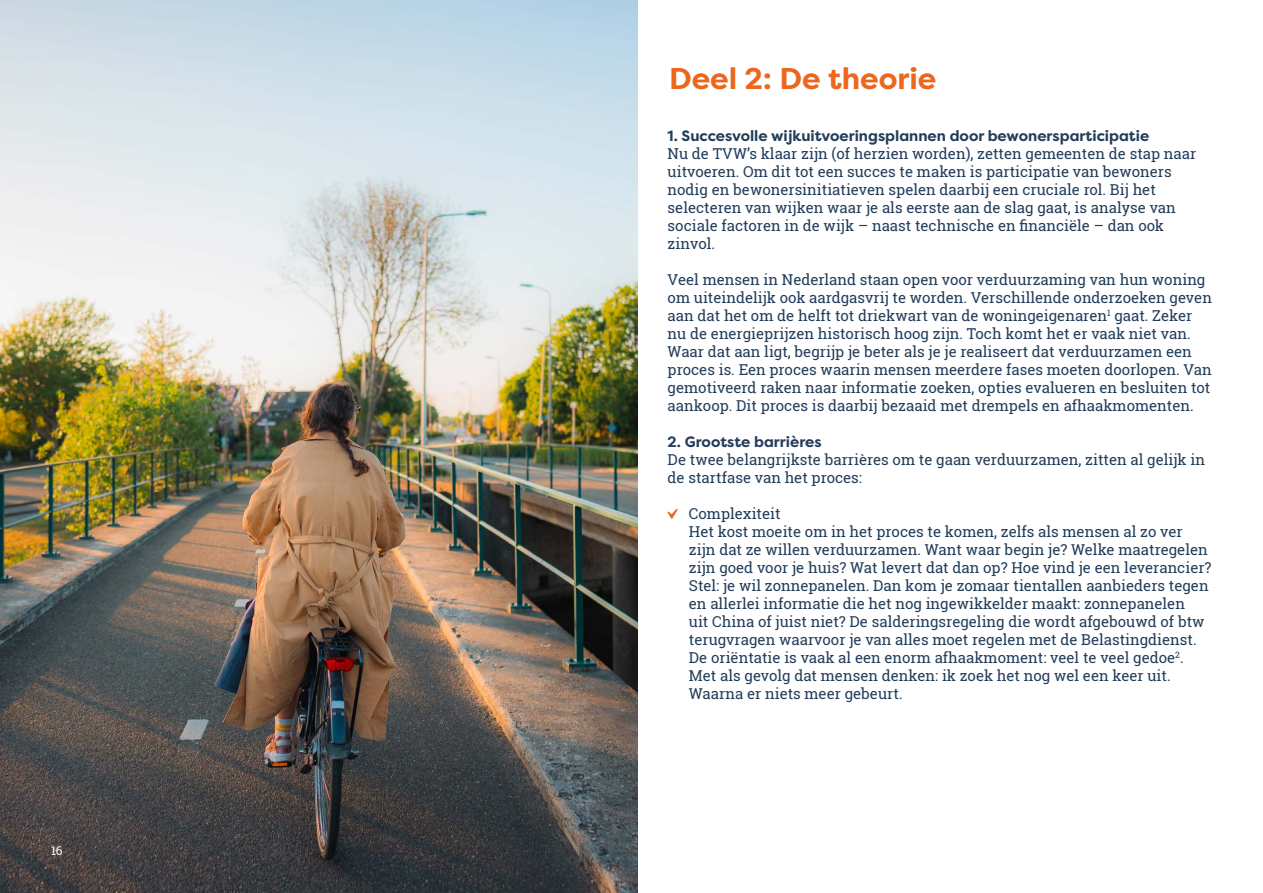
<style>
.page{position:relative;width:1263px;height:893px;background:#fff}
.page>*{position:absolute;margin:0;border:0;box-sizing:border-box;transform-origin:0 0}
.t1{font:700 30px "Filson Pro";color:#ec671d}
.t2{font:15px/18px "Roboto Slab";color:#223d5a}
.t3{font:700 15px "Filson Pro";color:#223d5a}
.t4{font:12px "Roboto Slab";color:#fff}
</style>
<div class="page">
<svg style="left:667px;top:509px;width:11px;height:10px"></svg>
<img style="left:0;top:0;width:638px;height:893px">
<p class="t4" style="left:51px;top:842px;width:13px">16</p>
<h1 class="t1" style="left:669px;top:59px;width:269px">Deel 2: De theorie</h1>
<p class="t3" style="left:668px;top:126px;width:483px">1. Succesvolle wijkuitvoeringsplannen door bewonersparticipatie</p>
<p class="t2" style="left:668px;top:144px;width:530px">Nu de TVW’s klaar zijn (of herzien worden), zetten gemeenten de stap naar uitvoeren. Om dit tot een succes te maken is participatie van bewoners nodig en bewonersinitiatieven spelen daarbij een cruciale rol. Bij het selecteren van wijken waar je als eerste aan de slag gaat, is analyse van sociale factoren in de wijk – naast technische en financiële – dan ook zinvol.</p>
<p class="t2" style="left:668px;top:270px;width:546px">Veel mensen in Nederland staan open voor verduurzaming van hun woning om uiteindelijk ook aardgasvrij te worden. Verschillende onderzoeken geven aan dat het om de helft tot driekwart van de woningeigenaren<sup>1</sup> gaat. Zeker nu de energieprijzen historisch hoog zijn. Toch komt het er vaak niet van.<br>Waar dat aan ligt, begrijp je beter als je je realiseert dat verduurzamen een proces is. Een proces waarin mensen meerdere fases moeten doorlopen. Van gemotiveerd raken naar informatie zoeken, opties evalueren en besluiten tot aankoop. Dit proces is daarbij bezaaid met drempels en afhaakmomenten.</p>
<p class="t3" style="left:668px;top:432px;width:156px">2. Grootste barrières</p>
<p class="t2" style="left:668px;top:450px;width:539px">De twee belangrijkste barrières om te gaan verduurzamen, zitten al gelijk in de startfase van het proces:</p>
<p class="t2" style="left:689px;top:504px;width:524px">Complexiteit<br>Het kost moeite om in het proces te komen, zelfs als mensen al zo ver zijn dat ze willen verduurzamen. Want waar begin je? Welke maatregelen zijn goed voor je huis? Wat levert dat dan op? Hoe vind je een leverancier?<br>Stel: je wil zonnepanelen. Dan kom je zomaar tientallen aanbieders tegen en allerlei informatie die het nog ingewikkelder maakt: zonnepanelen<br>uit China of juist niet? De salderingsregeling die wordt afgebouwd of btw terugvragen waarvoor je van alles moet regelen met de Belastingdienst.<br>De oriëntatie is vaak al een enorm afhaakmoment: veel te veel gedoe<sup>2</sup>.<br>Met als gevolg dat mensen denken: ik zoek het nog wel een keer uit.<br>Waarna er niets meer gebeurt.</p>
</div>
